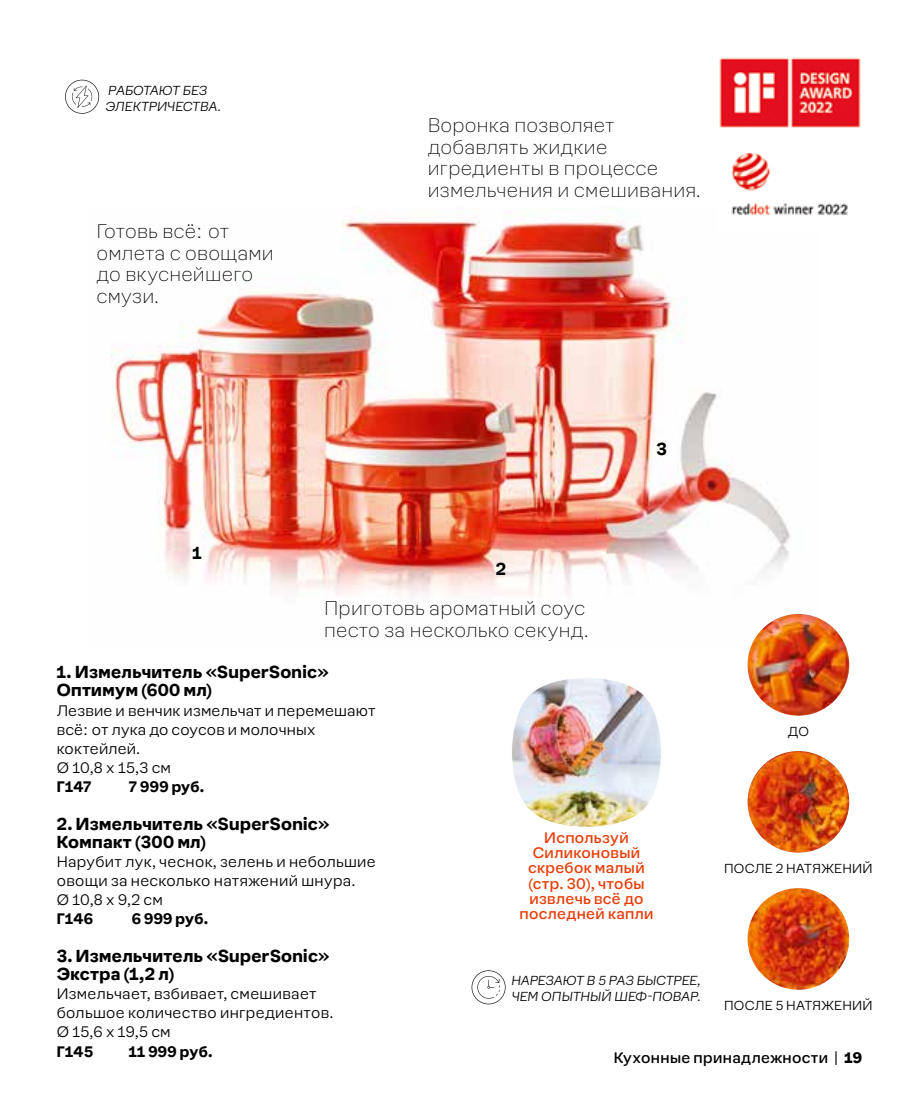
<style>
.page{position:relative;width:919px;height:1106px;background:#fff}
.page>*{position:absolute;margin:0;border:0;box-sizing:border-box;transform-origin:0 0}
.t1{font:100 18px/21.6px "Earl Sans";letter-spacing:.015em;color:#000}
.t2{font:700 16px/18px "Earl Sans";letter-spacing:.025em;color:#000}
.t3{font:300 14px/19.2px "Earl Sans";letter-spacing:.025em;color:#000}
.t4{font:14px/15.2px "Earl Sans";letter-spacing:.025em;color:#e73d09;text-align:center}
.t5{font:700 14px "Earl Sans";letter-spacing:.025em;color:#000}
.t6{font:14px "Earl Sans";letter-spacing:.03em;color:#000}
.t7{font:italic 300 12px/16px "Earl Sans";letter-spacing:-.01em;color:#000}
.t8{font:300 12px "Earl Sans";letter-spacing:.02em;color:#000}
.s1{font-weight:900}
</style>
<div class="page">
<img style="left:111px;top:208px;width:707px;height:411px">
<img style="left:747px;top:888px;width:102px;height:101px;border-radius:51px">
<img style="left:747px;top:614px;width:102px;height:101px;border-radius:51px">
<img style="left:747px;top:751px;width:102px;height:101px;border-radius:51px">
<img style="left:719px;top:57px;width:142px;height:71px">
<img style="left:512px;top:678px;width:149px;height:150px">
<svg style="left:65px;top:80px;width:34px;height:34px"></svg>
<svg style="left:471px;top:970px;width:34px;height:34px"></svg>
<img style="left:717px;top:152px;width:131px;height:80px">
<p class="t7" style="left:105px;top:81px;width:117px">РАБОТАЮТ БЕЗ<br>ЭЛЕКТРИЧЕСТВА.</p>
<p class="t1" style="left:96px;top:219px;width:179px">Готовь всё: от омлета с овощами до вкуснейшего смузи.</p>
<p class="t1" style="left:427px;top:113px;width:275px">Воронка позволяет добавлять жидкие игредиенты в процессе измельчения и смешивания.</p>
<p class="t2" style="left:192px;top:542px;width:11px">1</p>
<p class="t2" style="left:496px;top:558px;width:12px">2</p>
<p class="t1" style="left:324px;top:596px;width:266px">Приготовь ароматный соус песто за несколько секунд.</p>
<p class="t2" style="left:656px;top:438px;width:12px">3</p>
<p class="t2" style="left:57px;top:662px;width:273px">1. Измельчитель «SuperSonic»<br>Оптимум (600 мл)</p>
<p class="t3" style="left:57px;top:699px;width:320px">Лезвие и венчик измельчат и перемешают всё: от лука до соусов и молочных коктейлей.<br>Ø 10,8 x 15,3 см</p>
<p class="t5" style="left:57px;top:775px;width:36px">Г147</p>
<p class="t5" style="left:129px;top:775px;width:77px">7 999 руб.</p>
<p class="t2" style="left:57px;top:813px;width:274px">2. Измельчитель «SuperSonic»<br>Компакт (300 мл)</p>
<p class="t3" style="left:57px;top:851px;width:320px">Нарубит лук, чеснок, зелень и небольшие овощи за несколько натяжений шнура.<br>Ø 10,8 x 9,2 см</p>
<p class="t5" style="left:57px;top:907px;width:38px">Г146</p>
<p class="t5" style="left:132px;top:907px;width:78px">6 999 руб.</p>
<p class="t2" style="left:57px;top:945px;width:274px">3. Измельчитель «SuperSonic»<br>Экстра (1,2 л)</p>
<p class="t3" style="left:57px;top:983px;width:278px">Измельчает, взбивает, смешивает большое количество ингредиентов.<br>Ø 15,6 x 19,5 см</p>
<p class="t5" style="left:57px;top:1039px;width:38px">Г145</p>
<p class="t5" style="left:129px;top:1039px;width:85px">11 999 руб.</p>
<p class="t8" style="left:787px;top:722px;width:22px">ДО</p>
<p class="t4" style="left:519px;top:829px;width:135px">Используй<br>Силиконовый скребок малый (стр. 30), чтобы извлечь всё до последней капли</p>
<p class="t7" style="left:511px;top:971px;width:191px">НАРЕЗАЮТ В 5 РАЗ БЫСТРЕЕ,<br>ЧЕМ ОПЫТНЫЙ ШЕФ-ПОВАР.</p>
<p class="t8" style="left:724px;top:859px;width:150px">ПОСЛЕ 2 НАТЯЖЕНИЙ</p>
<p class="t8" style="left:724px;top:996px;width:150px">ПОСЛЕ 5 НАТЯЖЕНИЙ</p>
<p class="t6" style="left:613px;top:1046px;width:250px">Кухонные принадлежности | <span class="s1">19</span></p>
</div>
